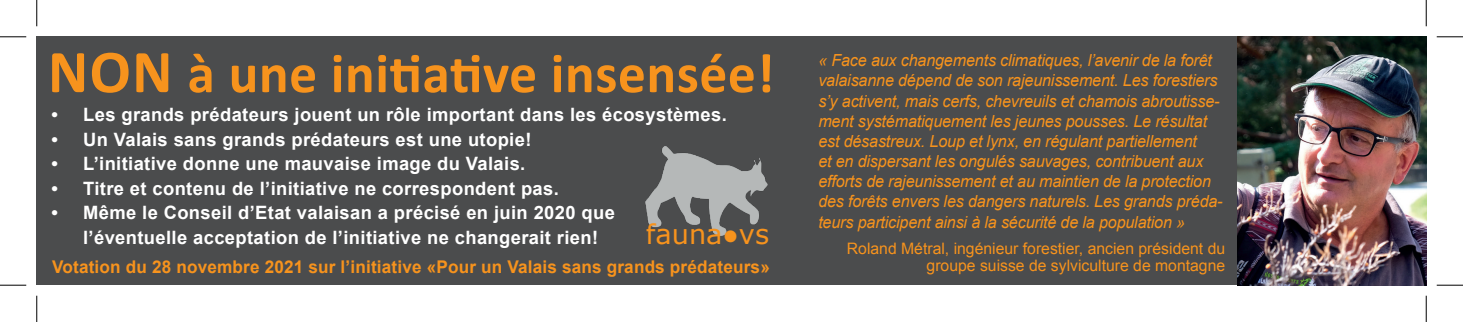
<style>
.page{position:relative;width:1463px;height:322px;background:#fff}
.page>*{position:absolute;margin:0;border:0;box-sizing:border-box;transform-origin:0 0}
.t1{font:700 56px "Calibri";letter-spacing:.01em;color:#f7931d}
.t2{font:27.12px "Verdana";color:#f7931d}
.t3{font:700 18.38px/24.5px "Arial";letter-spacing:.02em;color:#fff}
.t4{font:700 17.5px "Arial";letter-spacing:.01em;color:#f7931d}
.t5{font:italic 16.62px/20.1px "Arial";letter-spacing:-.01em;color:#f7931d}
.t6{font:15.75px/17.5px "Arial";color:#f7931d;text-align:right}
.s1{font-size:61.25px}
</style>
<div class="page">
<div style="left:37px;top:37px;width:1224px;height:248px;background:#4b4c4d"></div>
<img style="left:1237px;top:37px;width:189px;height:248px">
<img style="left:646px;top:146px;width:121px;height:89px">
<svg style="left:0;top:36px;width:26px;height:1px"></svg>
<svg style="left:1436px;top:36px;width:26px;height:1px"></svg>
<svg style="left:0;top:284px;width:26px;height:1px"></svg>
<svg style="left:1436px;top:284px;width:26px;height:1px"></svg>
<svg style="left:36px;top:0;width:1px;height:26px"></svg>
<svg style="left:36px;top:295px;width:1px;height:27px"></svg>
<svg style="left:1425px;top:0;width:1px;height:26px"></svg>
<svg style="left:1425px;top:295px;width:1px;height:27px"></svg>
<h1 class="t1" style="left:48px;top:38px;width:728px"><span class="s1">NON</span> à une initiative insensée!</h1>
<p class="t3" style="left:52px;top:103px;width:676px">• Les grands prédateurs jouent un rôle important dans les écosystèmes.</p>
<p class="t3" style="left:52px;top:127px;width:481px">• Un Valais sans grands prédateurs est une utopie!</p>
<p class="t3" style="left:52px;top:152px;width:475px">• L’initiative donne une mauvaise image du Valais.</p>
<p class="t3" style="left:52px;top:176px;width:509px">• Titre et contenu de l’initiative ne correspondent pas.</p>
<p class="t3" style="left:83px;top:201px;width:533px;text-indent:-31px">• Même le Conseil d’Etat valaisan a précisé en juin 2020 que l’éventuelle acceptation de l’initiative ne changerait rien!</p>
<h2 class="t2" style="left:646px;top:215px;width:125px">fauna●vs</h2>
<p class="t4" style="left:52px;top:255px;width:719px">Votation du 28 novembre 2021 sur l’initiative «Pour un Valais sans grands prédateurs»</p>
<p class="t5" style="left:818px;top:51px;width:406px">« Face aux changements climatiques, l’avenir de la forêt valaisanne dépend de son rajeunissement. Les forestiers s’y activent, mais cerfs, chevreuils et chamois abroutisse&shy;ment systématiquement les jeunes pousses. Le résultat est désastreux. Loup et lynx, en régulant partiellement<br>et en dispersant les ongulés sauvages, contribuent aux efforts de rajeunissement et au maintien de la protection des forêts envers les dangers naturels. Les grands préda&shy;teurs participent ainsi à la sécurité de la population »</p>
<p class="t6" style="left:847px;top:239px;width:380px">Roland Métral, ingénieur forestier, ancien président du groupe suisse de sylviculture de montagne</p>
</div>
